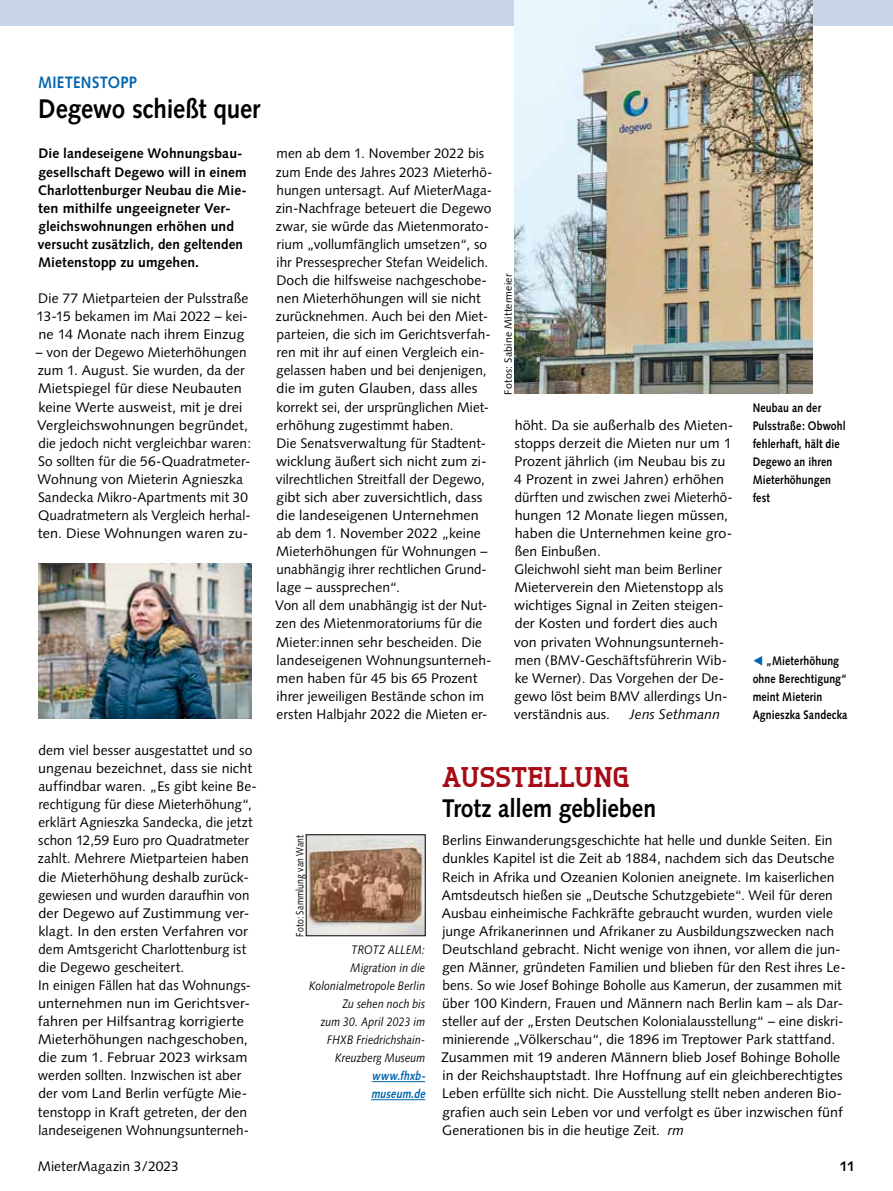
<style>
.page{position:relative;width:893px;height:1191px;background:#fff}
.page>*{position:absolute;margin:0;border:0;box-sizing:border-box;transform-origin:0 0}
.t1{font:800 28.5px "Tertre";letter-spacing:.01em;color:#a60b16}
.t2{font:700 27px "Syntax";letter-spacing:-.005em;color:#000;scale:.9 1}
.t3{font:700 25.5px "Syntax";color:#000;scale:.9 1}
.t4{font:700 16.5px "Syntax";letter-spacing:.02em;color:#0064ad;scale:.9 1}
.t5{font:13.8px/18px "Syntax";letter-spacing:.005em;color:#000}
.t6{font:700 13.8px/18px "Syntax";letter-spacing:.01em;color:#000}
.t7{font:italic 13.8px "Syntax";letter-spacing:.005em;color:#000}
.t8{font:700 12.3px/18px "Syntax";letter-spacing:.015em;color:#000;scale:.85 1}
.t9{font:italic 12.3px/18px "Syntax";letter-spacing:.01em;color:#000;text-align:right;scale:.85 1}
.t10{font:italic 700 12.3px/18px "Syntax";color:#0064ad;scale:.85 1}
.t11{font:10.5px "Syntax";letter-spacing:.02em;color:#000}
.t12{font:10.5px "Syntax";letter-spacing:.02em;color:#000;scale:.82 1}
.s1{font-family:"European Pi Three";font-weight:400;color:#0064ad}
.s2{font-style:italic}
</style>
<div class="page">
<div style="left:0;top:0;width:893px;height:26px;background:#c8d4ea"></div>
<img style="left:514px;top:0;width:298px;height:393px">
<img style="left:308px;top:836px;width:116px;height:98px">
<div style="left:306px;top:834px;width:120px;height:102px;border:1px solid #000"></div>
<img style="left:38px;top:563px;width:214px;height:156px">
<hr style="left:372px;top:1081px;width:53px;height:1px;background:#0064ad">
<hr style="left:371px;top:1099px;width:54px;height:1px;background:#0064ad">
<p class="t4" style="left:38px;top:73px;width:111px">MiEtENStoPP</p>
<h2 class="t2" style="left:38px;top:93px;width:248px">Degewo schießt quer</h2>
<p class="t6" style="left:38px;top:145px;width:210px">Die landeseigene Wohnungsbau&shy;gesellschaft Degewo will in einem<br>Charlottenburger Neubau die Mie&shy;ten mithilfe ungeeigneter ver&shy;gleichswohnungen erhöhen und versucht zusätzlich, den geltenden<br>Mietenstopp zu umgehen.</p>
<p class="t5" style="left:37px;top:289px;width:213px;text-align:justify">Die 77 Mietparteien der Pulsstraße 13-15 bekamen im Mai 2022 – kei&shy;ne 14 Monate nach ihrem Einzug</p>
<p class="t5" style="left:36px;top:343px;width:217px">– von der Degewo Mieterhöhungen zum 1. August. Sie wurden, da der Mietspiegel für diese Neubauten keine Werte ausweist, mit je drei Vergleichswohnungen begründet, die jedoch nicht vergleichbar waren:<br>So sollten für die 56-Quadratmeter-Wohnung von Mieterin Agnieszka Sandecka Mikro-Apartments mit 30<br>Quadratmetern als Vergleich herhal&shy;ten. Diese Wohnungen waren zu-</p>
<p class="t5" style="left:38px;top:741px;width:221px">dem viel besser ausgestattet und so ungenau bezeichnet, dass sie nicht auffindbar waren. „Es gibt keine Be&shy;rechtigung für diese Mieterhöhung“, erklärt Agnieszka Sandecka, die jetzt schon 12,59 Euro pro Quadratmeter zahlt. Mehrere Mietparteien haben die Mieterhöhung deshalb zurück&shy;gewiesen und wurden daraufhin von der Degewo auf Zustimmung ver&shy;klagt. In den ersten Verfahren vor dem Amtsgericht Charlottenburg ist die Degewo gescheitert.<br>In einigen Fällen hat das Wohnungs&shy;unternehmen nun im Gerichtsver&shy;fahren per Hilfsantrag korrigierte Mieterhöhungen nachgeschoben, die zum 1. Februar 2023 wirksam werden sollten. Inzwischen ist aber der vom Land Berlin verfügte Mie&shy;tenstopp in Kraft getreten, der den landeseigenen Wohnungsunterneh-</p>
<p class="t5" style="left:275px;top:145px;width:219px">men ab dem 1. November 2022 bis zum Ende des Jahres 2023 Mieterhö&shy;hungen untersagt. Auf MieterMaga&shy;zin-Nachfrage beteuert die Degewo zwar, sie würde das Mietenmorato&shy;rium „vollumfänglich umsetzen“, so ihr Pressesprecher Stefan Weidelich.<br>Doch die hilfsweise nachgeschobe&shy;nen Mieterhöhungen will sie nicht zurücknehmen. Auch bei den Miet&shy;parteien, die sich im Gerichtsverfah&shy;ren mit ihr auf einen Vergleich ein&shy;gelassen haben und bei denje nigen, die im guten Glauben, dass alles korrekt sei, der ursprünglichen Miet&shy;erhöhung zugestimmt haben.<br>Die Senatsverwaltung für Stadtent&shy;wicklung äußert sich nicht zum zi&shy;vilrechtlichen Streitfall der Degewo, gibt sich aber zuversichtlich, dass die landeseigenen Unternehmen ab dem 1. November 2022 „keine Mieterhöhungen für Wohnungen – unabhängig ihrer rechtlichen Grund&shy;lage – aussprechen“.<br>Von all dem unabhängig ist der Nut&shy;zen des Mietenmoratoriums für die Mieter:innen sehr bescheiden. Die landeseigenen Wohnungsunterneh&shy;men haben für 45 bis 65 Prozent ihrer jeweiligen Bestände schon im ersten Halbjahr 2022 die Mieten er-</p>
<p class="t11" style="left:502px;top:394px;width:122px;rotate:-90deg">Fotos: Sabine Mittermeier</p>
<p class="t5" style="left:514px;top:416px;width:221px">höht. Da sie außerhalb des Mieten&shy;stopps derzeit die Mieten nur um 1<br>Prozent jährlich (im Neubau bis zu<br>4 Prozent in zwei Jahren) erhöhen dürften und zwischen zwei Mieterhö&shy;hungen 12 Monate liegen müssen, haben die Unternehmen keine gro&shy;ßen Einbußen.<br>Gleichwohl sieht man beim Berliner<br>Mieterverein den Mietenstopp als wichtiges Signal in Zeiten steigen&shy;der Kosten und fordert dies auch von privaten Wohnungsunterneh&shy;men (BMV-Geschäftsführerin Wib&shy;ke Werner). Das Vorgehen der De&shy;gewo löst beim BMV allerdings Un&shy;verständnis aus.</p>
<p class="t7" style="left:629px;top:706px;width:92px">Jens Sethmann</p>
<p class="t8" style="left:753px;top:398px;width:111px">Neubau an der<br>Pulsstraße: obwohl fehlerhaft, hält die<br>Degewo an ihren<br>Mieterhöhungen fest</p>
<p class="t8" style="left:753px;top:651px;width:113px"><span class="s1">F</span> „Mieterhö hung ohne Berechtigung“ meint Mieterin<br>Agnieszka Sandecka</p>
<p class="t12" style="left:294px;top:936px;width:126px;rotate:-90deg">Foto: Sammlung van Want</p>
<p class="t9" style="left:309px;top:940px;width:138px">TROTZ ALLEM:<br>Migration in die<br>Kolonialmetropole Berlin<br>Zu sehen noch bis<br>zum 30. April 2023 im<br>FHXB Friedrichshain-<br>Kreuzberg Museum</p>
<p class="t10" style="left:371px;top:1067px;width:68px">www.fhxb&shy;museum.de</p>
<h1 class="t1" style="left:442px;top:759px;width:189px">AUSSTELLUNG</h1>
<h3 class="t3" style="left:442px;top:793px;width:239px">trotz allem geblieben</h3>
<p class="t5" style="left:441px;top:831px;width:406px">Berlins Einwanderungsgeschichte hat helle und dunkle Seiten. Ein dunkles Kapitel ist die Zeit ab 1884, nachdem sich das Deutsche Reich in Afrika und Ozeanien Kolonien aneignete. Im kaiserlichen Amtsdeutsch hießen sie „Deutsche Schutzgebiete“. Weil für deren Ausbau einheimische Fachkräfte gebraucht wurden, wurden viele junge Afrikanerinnen und Afrikaner zu Ausbildungszwecken nach Deutschland gebracht. Nicht wenige von ihnen, vor allem die jun&shy;gen Männer, gründeten Familien und blieben für den Rest ihres Le&shy;bens. So wie Josef Bohinge Boholle aus Kamerun, der zusammen mit über 100 Kindern, Frauen und Männern nach Berlin kam – als Dar&shy;steller auf der „Ersten Deutschen Kolonialausstellung“ – eine diskri&shy;minierende „Völkerschau“, die 1896 im Treptower Park stattfand.<br>Zusammen mit 19 anderen Männern blieb Josef Bohinge Boholle in der Reichshauptstadt. Ihre Hoffnung auf ein gleichberechtigtes Leben erfüllte sich nicht. Die Ausstellung stellt neben anderen Bio&shy;grafien auch sein Leben vor und verfolgt es über inzwischen fünf Ge nerationen bis in die heutige Zeit. <span class="s2">rm</span></p>
<p class="t5" style="left:38px;top:1157px;width:143px">MieterMagazin 3/2023</p>
<p class="t6" style="left:840px;top:1157px;width:16px">11</p>
</div>
